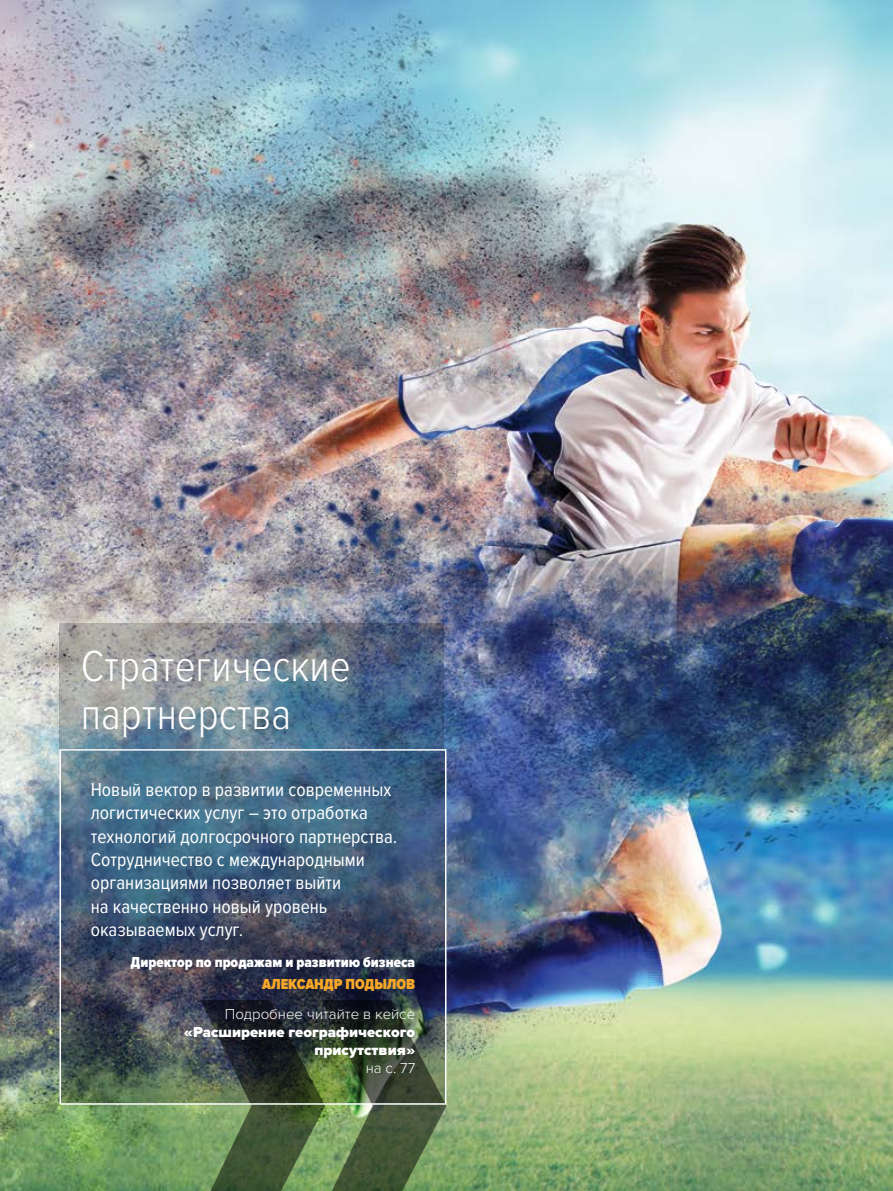
<style>
.page{position:relative;width:893px;height:1191px;background:#fff}
.page>*{position:absolute;margin:0;border:0;box-sizing:border-box;transform-origin:0 0}
.t1{font:300 45px/48px "Proxima Nova Cond";color:#fff}
.t2{font:19.5px/23.4px "Proxima Nova Cond";color:#fff}
.t3{font:900 15px/18px "Proxima Nova";color:#fff;text-align:right}
.t4{font:900 15px "Proxima Nova Cond";color:#fff}
.t5{font:300 15px "Proxima Nova";color:#fff}
.t6{font:900 15px "Proxima Nova Cond";color:#faa827}
</style>
<div class="page">
<img style="left:0;top:0;width:893px;height:1191px">
<svg style="left:201px;top:1104px;width:245px;height:87px;background:#5d784b"></svg>
<svg style="left:60px;top:624px;width:384px;height:125px;background:#728393"></svg>
<img style="left:63px;top:752px;width:380px;height:349px">
<div style="left:60px;top:749px;width:386px;height:355px;border:2px solid #fff"></div>
<h1 class="t1" style="left:81px;top:642px;width:271px">Стратегические партнерства</h1>
<p class="t2" style="left:91px;top:778px;width:308px">Новый вектор в развитии современных логистических услуг – это отработка технологий долгосрочного партнерства.<br>Сотрудничество с международными организациями позволяет выйти<br>на качественно новый уровень оказываемых услуг.</p>
<p class="t4" style="left:131px;top:953px;width:286px">Директор по продажам и развитию бизнеса</p>
<p class="t6" style="left:262px;top:975px;width:155px">АЛЕКСАНДР ПОДЫЛОВ</p>
<p class="t5" style="left:225px;top:1005px;width:192px">Подробнее читайте в кейсе</p>
<p class="t3" style="left:184px;top:1023px;width:233px">«Расширение географического присутствия»</p>
<p class="t5" style="left:366px;top:1059px;width:51px">на с. 77</p>
</div>
